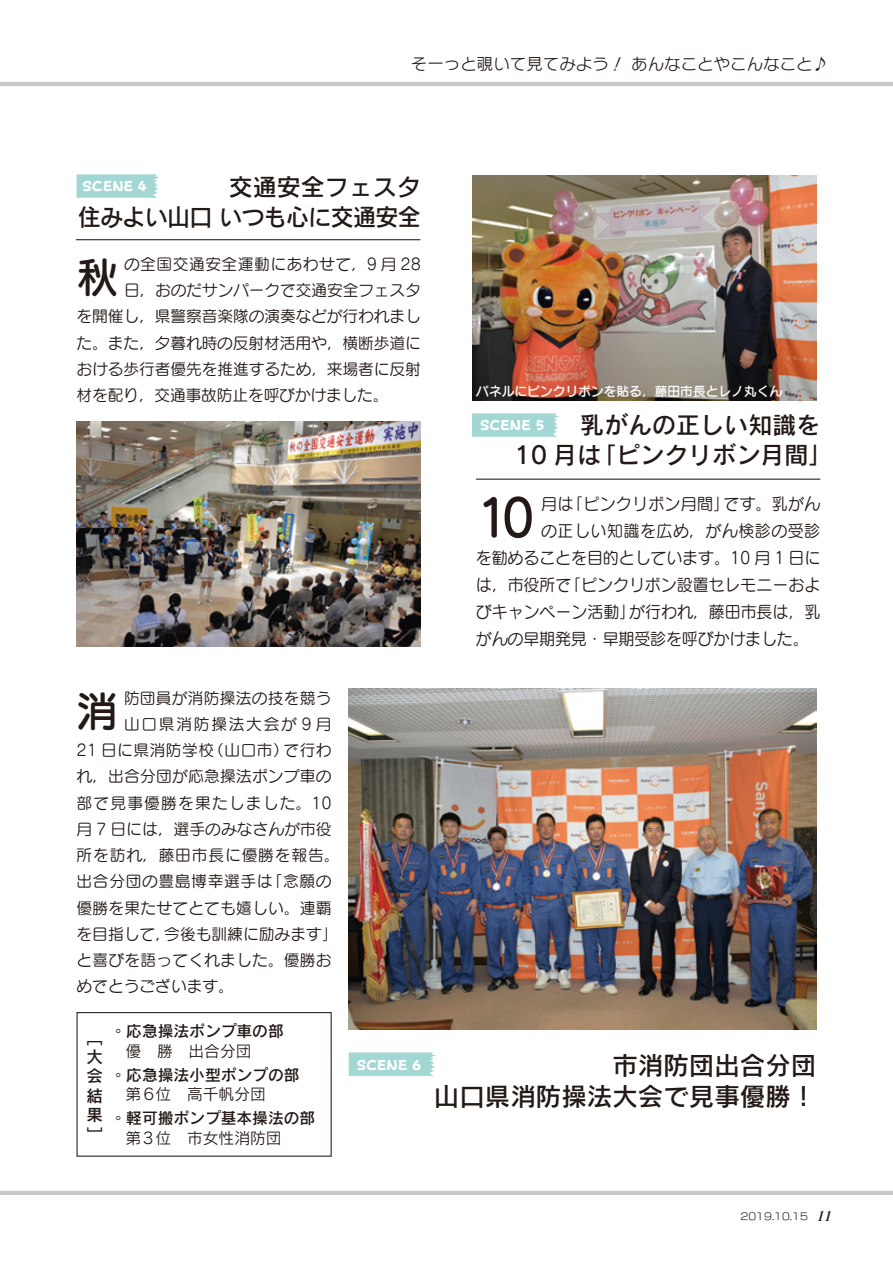
<style>
.page{position:relative;width:893px;height:1263px;background:#fff}
.page>*{position:absolute;margin:0;border:0;box-sizing:border-box;transform-origin:0 0}
.t1{font:50.55px "Seurat Pro DB";color:#231916}
.t2{font:42px "Seurat Pro DB";color:#231916}
.t3{font:25.5px "Rodin Cattleya Pro DB";color:#231916}
.t4{font:24px "Rodin Pro DB";color:#231916}
.t5{font:24px "Rodin Cattleya Pro DB";letter-spacing:-.03em;color:#231916;scale:.96 1}
.t6{font:24px "Rodin Cattleya Pro DB";color:#231916}
.t7{font:16.5px "Seurat Pro M";letter-spacing:-.005em;color:#231916}
.t8{font:16.5px "Rodin NTLG Pro M";color:#231916}
.t9{font:16.5px "Seurat Pro M";letter-spacing:.015em;color:#231916}
.t10{font:16.5px "Seurat Pro M";letter-spacing:.03em;color:#231916}
.t11{font:16.5px/19.4px "Rodin Pro DB";color:#231916;text-align:justify}
.t12{font:15.75px "Seurat Pro M";letter-spacing:.01em;color:#231916}
.t13{font:15.75px "Seurat Pro M";letter-spacing:-.01em;color:#231916}
.本文{font:15.75px "Rodin Pro DB";color:#231916}
.本文-2{font:15.75px "Rodin Pro M";color:#231916}
.t14{font:15.75px "Seurat Pro M";letter-spacing:.035em;color:#231916}
.t15{font:15.75px "Seurat Pro M";letter-spacing:.03em;color:#231916}
.t16{font:15.75px "Seurat Pro M";letter-spacing:.075em;color:#231916}
.t17{font:15.75px "Seurat Pro M";letter-spacing:.055em;color:#231916}
.t18{font:15.75px "Seurat Pro M";letter-spacing:.04em;color:#231916}
.t19{font:15.75px "Seurat Pro M";letter-spacing:.11em;color:#231916}
.t20{font:14.25px "Pop Happiness Std EB";color:#fff}
.t21{font:12.75px "Seurat Pro DB";color:#fff}
.t22{font:9.75px "New Rodin Pro M";color:#231916}
.s1{font-style:italic}
.s2{font-family:"Matisse Eleganto Pro B";font-style:italic;font-size:13.5px}
</style>
<div class="page">
<hr style="left:0;top:82px;width:893px;height:4px;background:#c9cacb">
<hr style="left:0;top:1191px;width:893px;height:4px;background:#c9cacb">
<hr style="left:476px;top:479px;width:344px;height:1px;background:#231916">
<svg style="left:472px;top:413px;width:87px;height:24px;background:#a8d9d6"></svg>
<img style="left:472px;top:175px;width:344px;height:226px">
<img style="left:77px;top:421px;width:344px;height:225px">
<img style="left:349px;top:689px;width:467px;height:340px">
<hr style="left:76px;top:239px;width:344px;height:1px;background:#231916">
<svg style="left:77px;top:174px;width:82px;height:24px;background:#a8d9d6"></svg>
<svg style="left:349px;top:1052px;width:87px;height:24px;background:#a9d9d6"></svg>
<div style="left:77px;top:1012px;width:255px;height:145px;border:1px solid #231916"></div>
<p class="t8" style="left:411px;top:53px;width:422px">そーっと覗いて見てみよう！ あんなことやこんなこと<span class="s1">♪</span></p>
<p class="t6" style="left:229px;top:172px;width:193px">交通安全フェスタ</p>
<p class="t5" style="left:78px;top:202px;width:359px">住みよい山口 いつも心に交通安全</p>
<p class="t20" style="left:83px;top:177px;width:66px">SCENE 4</p>
<p class="t2" style="left:77px;top:249px;width:44px">秋</p>
<p class="t14" style="left:124px;top:254px;width:298px">の全国交通安全運動にあわせて，9 月 28</p>
<p class="t13" style="left:124px;top:280px;width:298px">日，おのだサンパークで交通安全フェスタ</p>
<p class="t12" style="left:77px;top:306px;width:346px">を開催し，県警察音楽隊の演奏などが行われまし</p>
<p class="t12" style="left:77px;top:332px;width:346px">た。また，夕暮れ時の反射材活用や，横断歩道に</p>
<p class="t12" style="left:77px;top:359px;width:346px">おける歩行者優先を推進するため，来場者に反射</p>
<p class="t13" style="left:77px;top:385px;width:314px">材を配り，交通事故防止を呼びかけました。</p>
<p class="t21" style="left:476px;top:383px;width:307px">パネルにピンクリボンを貼る，藤田市長とレノ丸くん</p>
<p class="t4" style="left:580px;top:409px;width:242px">乳がんの正しい知識を</p>
<p class="t4" style="left:514px;top:439px;width:320px">10 月は「ピンクリボン月間」</p>
<p class="t20" style="left:480px;top:416px;width:66px">SCENE 5</p>
<p class="t1" style="left:476px;top:485px;width:60px">10</p>
<p class="t9" style="left:541px;top:493px;width:281px">月は「ピンクリボン月間」です。乳がん</p>
<p class="t10" style="left:541px;top:520px;width:281px">の正しい知識を広め，がん検診の受診</p>
<p class="t7" style="left:476px;top:547px;width:346px">を勧めることを目的としています。10 月 1 日に</p>
<p class="t7" style="left:476px;top:574px;width:346px">は，市役所で「ピンクリボン設置セレモニーおよ</p>
<p class="t7" style="left:476px;top:601px;width:346px">びキャンペーン活動」が行われ，藤田市長は，乳</p>
<p class="t7" style="left:476px;top:628px;width:334px">がんの早期発見・早期受診を呼びかけました。</p>
<p class="t2" style="left:77px;top:683px;width:44px">消</p>
<p class="t12" style="left:124px;top:687px;width:209px">防団員が消防操法の技を競う</p>
<p class="t19" style="left:124px;top:714px;width:209px">山口県消防操法大会が 9 月</p>
<p class="t15" style="left:77px;top:740px;width:257px">21 日に県消防学校（山口市）で行わ</p>
<p class="t12" style="left:77px;top:766px;width:257px">れ，出合分団が応急操法ポンプ車の</p>
<p class="t16" style="left:77px;top:792px;width:257px">部で見事優勝を果たしました。10</p>
<p class="t12" style="left:77px;top:819px;width:257px">月 7 日には，選手のみなさんが市役</p>
<p class="t17" style="left:77px;top:845px;width:265px">所を訪れ，藤田市長に優勝を報告。</p>
<p class="t18" style="left:77px;top:871px;width:257px">出合分団の豊島博幸選手は「念願の</p>
<p class="t12" style="left:77px;top:897px;width:257px">優勝を果たせてとても嬉しい。連覇</p>
<p class="t12" style="left:77px;top:924px;width:263px">を目指して，今後も訓練に励みます」</p>
<p class="t12" style="left:77px;top:950px;width:257px">と喜びを語ってくれました。優勝お</p>
<p class="t12" style="left:77px;top:976px;width:159px">めでとうございます。</p>
<p class="t11" style="left:87px;top:1027px;width:17px">［大会結果］</p>
<p class="本文" style="left:111px;top:1021px;width:175px">◦応急操法ポンプ車の部</p>
<p class="本文-2" style="left:126px;top:1040px;width:127px">優　勝　出合分団</p>
<p class="本文" style="left:111px;top:1064px;width:190px">◦応急操法小型ポンプの部</p>
<p class="本文-2" style="left:126px;top:1084px;width:142px">第6位　高千帆分団</p>
<p class="本文" style="left:111px;top:1108px;width:206px">◦軽可搬ポンプ基本操法の部</p>
<p class="本文-2" style="left:126px;top:1127px;width:158px">第3位　市女性消防団</p>
<p class="t20" style="left:357px;top:1055px;width:66px">SCENE 6</p>
<p class="t3" style="left:612px;top:1048px;width:205px">市消防団出合分団</p>
<p class="t3" style="left:434px;top:1080px;width:384px">山口県消防操法大会で見事優勝！</p>
<p class="t22" style="left:740px;top:1208px;width:97px">2019.10.15 <span class="s2">11</span></p>
</div>
